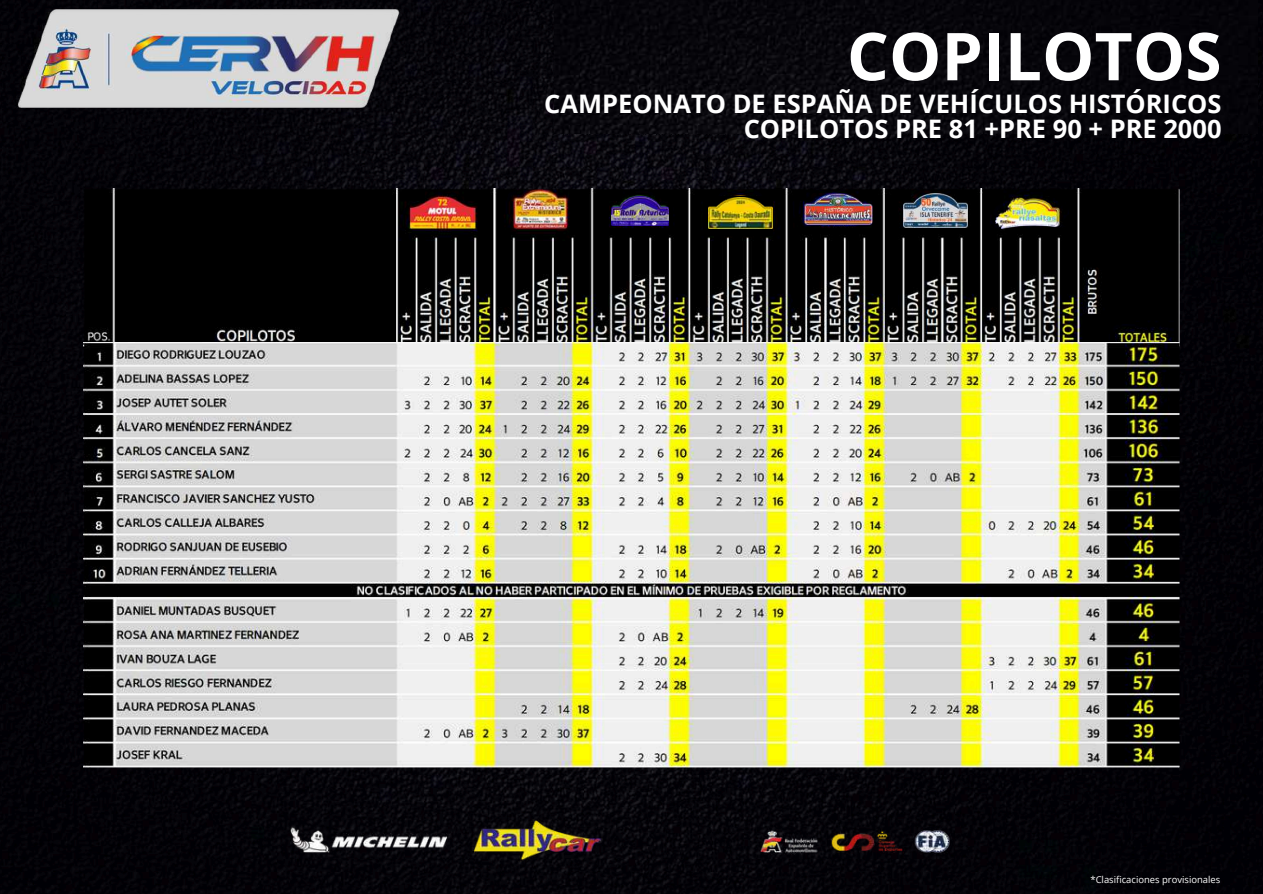
<style>
.page{position:relative;width:1263px;height:894px;background:#fff}
.page>*{position:absolute;margin:0;border:0;box-sizing:border-box;transform-origin:0 0}
.t1{font:700 66px "Open Sans";color:#fff}
.t2{font:700 25.5px/24.8px "Open Sans";color:#fff;text-align:right}
.t3{font:9.45px "Open Sans";color:#fff}
</style>
<div class="page">
<img style="left:0;top:0;width:1263px;height:893px">
<img style="left:555px;top:0;width:703px;height:133px">
<img style="left:10px;top:10px;width:395px;height:98px">
<img style="left:278px;top:804px;width:707px;height:75px">
<img style="left:83px;top:188px;width:1097px;height:154px">
<img style="left:83px;top:342px;width:1097px;height:425px">
<img style="left:611px;top:196px;width:57px;height:29px">
<svg style="left:704px;top:196px;width:69px;height:39px"></svg>
<img style="left:709px;top:197px;width:64px;height:31px">
<img style="left:805px;top:193px;width:67px;height:32px">
<img style="left:904px;top:194px;width:64px;height:33px">
<img style="left:996px;top:198px;width:63px;height:30px">
<h1 class="t1" style="left:847px;top:10px;width:376px">COPILOTOS</h1>
<p class="t2" style="left:544px;top:91px;width:679px">CAMPEONATO DE ESPAÑA DE VEHÍCULOS HISTÓRICOS<br>COPILOTOS PRE 81 +PRE 90 + PRE 2000</p>
<p class="t3" style="left:1090px;top:873px;width:131px">*Clasificaciones provisionales</p>
</div>
